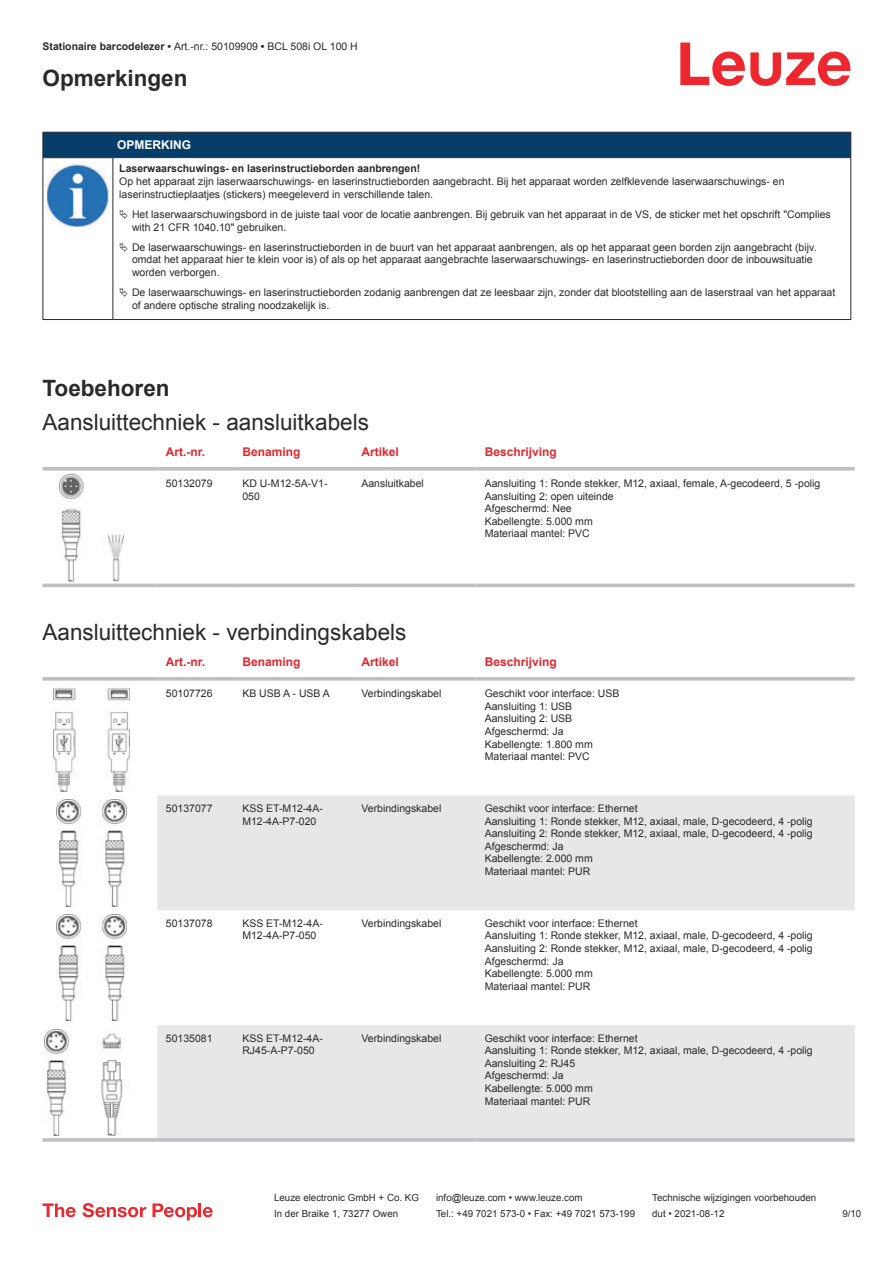
<style>
.page{position:relative;width:893px;height:1263px;background:#fff}
.page>*{position:absolute;margin:0;border:0;box-sizing:border-box;transform-origin:0 0}
.t1{font:22.5px "Arial";color:#2b292a}
.t2{font:700 22.5px "Arial";color:#2b292a}
.t3{font:700 12px "Arial";color:#db2a30}
.t4{font:700 12px "Arial";color:#fff}
.t5{font:10.5px/12.6px "Arial";color:#2b292a}
.t6{font:700 10.5px "Arial";color:#2b292a}
.t7{font:9.75px "Arial";color:#2b292a}
.s1{font-weight:700}
</style>
<div class="page">
<svg style="left:680px;top:43px;width:170px;height:43px"></svg>
<svg style="left:43px;top:474px;width:812px;height:114px"></svg>
<svg style="left:43px;top:467px;width:114px;height:4px"></svg>
<svg style="left:157px;top:467px;width:77px;height:4px"></svg>
<svg style="left:234px;top:467px;width:119px;height:4px"></svg>
<svg style="left:353px;top:467px;width:123px;height:4px"></svg>
<svg style="left:476px;top:467px;width:379px;height:4px;background:#c3c5c7"></svg>
<hr style="left:43px;top:584px;width:114px;height:3px;background:#bdbfc1">
<hr style="left:157px;top:584px;width:77px;height:3px;background:#bdbfc1">
<hr style="left:234px;top:584px;width:119px;height:3px;background:#bdbfc1">
<hr style="left:353px;top:584px;width:123px;height:3px;background:#bdbfc1">
<hr style="left:476px;top:584px;width:379px;height:3px;background:#bdbfc1">
<img style="left:59px;top:475px;width:65px;height:106px">
<svg style="left:157px;top:795px;width:698px;height:343px;fill:#e6e7e9"></svg>
<svg style="left:43px;top:677px;width:114px;height:4px"></svg>
<svg style="left:157px;top:677px;width:77px;height:4px"></svg>
<svg style="left:234px;top:677px;width:119px;height:4px"></svg>
<svg style="left:353px;top:677px;width:123px;height:4px"></svg>
<svg style="left:476px;top:677px;width:379px;height:4px;background:#c3c5c7"></svg>
<svg style="left:43px;top:1138px;width:114px;height:4px"></svg>
<hr style="left:157px;top:1138px;width:77px;height:4px;background:#bdbfc1">
<svg style="left:234px;top:1138px;width:119px;height:4px"></svg>
<svg style="left:353px;top:1138px;width:123px;height:4px"></svg>
<hr style="left:476px;top:1138px;width:379px;height:4px;background:#bdbfc1">
<img style="left:53px;top:688px;width:77px;height:103px">
<img style="left:56px;top:800px;width:70px;height:106px">
<img style="left:56px;top:914px;width:70px;height:107px">
<img style="left:45px;top:1029px;width:78px;height:107px">
<svg style="left:43px;top:1203px;width:33px;height:14px"></svg>
<svg style="left:83px;top:1203px;width:63px;height:14px"></svg>
<svg style="left:153px;top:1203px;width:44px;height:17px"></svg>
<hr style="left:198px;top:1203px;width:3px;height:14px;background:#ed272d">
<svg style="left:203px;top:1207px;width:10px;height:10px"></svg>
<svg style="left:44px;top:158px;width:806px;height:161px"></svg>
<div style="left:43px;top:132px;width:808px;height:26px;background:#063d69"></div>
<hr style="left:113px;top:157px;width:738px;height:1px;background:#2b292a">
<hr style="left:43px;top:158px;width:1px;height:157px;background:#2b292a">
<hr style="left:113px;top:158px;width:1px;height:157px;background:#2b292a">
<hr style="left:850px;top:158px;width:1px;height:157px;background:#2b292a">
<hr style="left:43px;top:319px;width:70px;height:1px;background:#2b292a">
<hr style="left:113px;top:319px;width:738px;height:1px;background:#2b292a">
<img style="left:47px;top:164px;width:61px;height:63px">
<svg style="left:115px;top:159px;width:734px;height:156px"></svg>
<svg style="left:120px;top:210px;width:8px;height:9px"></svg>
<svg style="left:120px;top:242px;width:8px;height:10px"></svg>
<svg style="left:120px;top:288px;width:8px;height:9px"></svg>
<p class="t5" style="left:43px;top:41px;width:317px"><span class="s1">Stationaire barcodelezer •</span> Art.-nr.: 50109909 <span class="s1">•</span> BCL 508i OL 100 H</p>
<h1 class="t2" style="left:43px;top:70px;width:147px">Opmerkingen</h1>
<p class="t4" style="left:117px;top:140px;width:76px">OPMERKING</p>
<p class="t6" style="left:119px;top:165px;width:303px">Laserwaarschuwings- en laserinstructieborden aanbrengen!</p>
<p class="t5" style="left:119px;top:176px;width:667px">Op het apparaat zijn laserwaarschuwings- en laserinstructieborden aangebracht. Bij het apparaat worden zelfklevende laserwaarschuwings- en laserinstructieplaatjes (stickers) meegeleverd in verschillende talen.</p>
<p class="t5" style="left:132px;top:209px;width:700px">Het laserwaarschuwingsbord in de juiste taal voor de locatie aanbrengen. Bij gebruik van het apparaat in de VS, de sticker met het opschrift "Complies with 21 CFR 1040.10" gebruiken.</p>
<p class="t5" style="left:132px;top:242px;width:686px">De laserwaarschuwings- en laserinstructieborden in de buurt van het apparaat aanbrengen, als op het apparaat geen borden zijn aangebracht (bijv. omdat het apparaat hier te klein voor is) of als op het apparaat aangebrachte laserwaarschuwings- en laserinstructieborden door de inbouwsituatie worden verborgen.</p>
<p class="t5" style="left:132px;top:287px;width:705px">De laserwaarschuwings- en laserinstructieborden zodanig aanbrengen dat ze leesbaar zijn, zonder dat blootstelling aan de laserstraal van het apparaat of andere optische straling noodzakelijk is.</p>
<h1 class="t2" style="left:43px;top:380px;width:129px">Toebehoren</h1>
<h1 class="t1" style="left:43px;top:414px;width:328px">Aansluittechniek - aansluitkabels</h1>
<p class="t3" style="left:166px;top:447px;width:41px">Art.-nr.</p>
<p class="t3" style="left:242px;top:447px;width:60px">Benaming</p>
<p class="t3" style="left:361px;top:447px;width:39px">Artikel</p>
<p class="t3" style="left:485px;top:447px;width:74px">Beschrijving</p>
<p class="t5" style="left:166px;top:478px;width:48px">50132079</p>
<p class="t5" style="left:242px;top:478px;width:87px">KD U-M12-5A-V1-<br>050</p>
<p class="t5" style="left:361px;top:478px;width:64px">Aansluitkabel</p>
<p class="t5" style="left:485px;top:478px;width:337px">Aansluiting 1: Ronde stekker, M12, axiaal, female, A-gecodeerd, 5 -polig Aansluiting 2: open uiteinde<br>Afgeschermd: Nee<br>Kabellengte: 5.000 mm<br>Materiaal mantel: PVC</p>
<h1 class="t1" style="left:43px;top:624px;width:365px">Aansluittechniek - verbindingskabels</h1>
<p class="t3" style="left:166px;top:657px;width:41px">Art.-nr.</p>
<p class="t3" style="left:242px;top:657px;width:60px">Benaming</p>
<p class="t3" style="left:361px;top:657px;width:39px">Artikel</p>
<p class="t3" style="left:485px;top:657px;width:74px">Beschrijving</p>
<p class="t5" style="left:166px;top:688px;width:48px">50107726</p>
<p class="t5" style="left:242px;top:688px;width:89px">KB USB A - USB A</p>
<p class="t5" style="left:361px;top:688px;width:81px">Verbindingskabel</p>
<p class="t5" style="left:485px;top:688px;width:136px">Geschikt voor interface: USB<br>Aansluiting 1: USB<br>Aansluiting 2: USB<br>Afgeschermd: Ja<br>Kabellengte: 1.800 mm<br>Materiaal mantel: PVC</p>
<p class="t5" style="left:166px;top:803px;width:48px">50137077</p>
<p class="t5" style="left:242px;top:803px;width:82px">KSS ET-M12-4A-<br>M12-4A-P7-020</p>
<p class="t5" style="left:361px;top:803px;width:81px">Verbindingskabel</p>
<p class="t5" style="left:485px;top:803px;width:329px">Geschikt voor interface: Ethernet<br>Aansluiting 1: Ronde stekker, M12, axiaal, male, D-gecodeerd, 4 -polig Aansluiting 2: Ronde stekker, M12, axiaal, male, D-gecodeerd, 4 -polig Afgeschermd: Ja<br>Kabellengte: 2.000 mm<br>Materiaal mantel: PUR</p>
<p class="t5" style="left:166px;top:918px;width:48px">50137078</p>
<p class="t5" style="left:242px;top:918px;width:82px">KSS ET-M12-4A-<br>M12-4A-P7-050</p>
<p class="t5" style="left:361px;top:918px;width:81px">Verbindingskabel</p>
<p class="t5" style="left:485px;top:918px;width:329px">Geschikt voor interface: Ethernet<br>Aansluiting 1: Ronde stekker, M12, axiaal, male, D-gecodeerd, 4 -polig Aansluiting 2: Ronde stekker, M12, axiaal, male, D-gecodeerd, 4 -polig Afgeschermd: Ja<br>Kabellengte: 5.000 mm<br>Materiaal mantel: PUR</p>
<p class="t5" style="left:166px;top:1032px;width:48px">50135081</p>
<p class="t5" style="left:242px;top:1032px;width:82px">KSS ET-M12-4A-<br>RJ45-A-P7-050</p>
<p class="t5" style="left:361px;top:1032px;width:81px">Verbindingskabel</p>
<p class="t5" style="left:485px;top:1032px;width:329px">Geschikt voor interface: Ethernet<br>Aansluiting 1: Ronde stekker, M12, axiaal, male, D-gecodeerd, 4 -polig<br>Aansluiting 2: RJ45<br>Afgeschermd: Ja<br>Kabellengte: 5.000 mm<br>Materiaal mantel: PUR</p>
<p class="t7" style="left:274px;top:1194px;width:146px">Leuze electronic GmbH + Co. KG</p>
<p class="t7" style="left:436px;top:1194px;width:148px">info@leuze.com • www.leuze.com</p>
<p class="t7" style="left:652px;top:1194px;width:166px">Technische wijzigingen voorbehouden</p>
<p class="t7" style="left:274px;top:1210px;width:126px">In der Braike 1, 73277 Owen</p>
<p class="t7" style="left:436px;top:1210px;width:201px">Tel.: +49 7021 573-0 • Fax: +49 7021 573-199</p>
<p class="t7" style="left:652px;top:1210px;width:74px">dut • 2021-08-12</p>
<p class="t7" style="left:842px;top:1210px;width:20px">9 /10</p>
</div>
